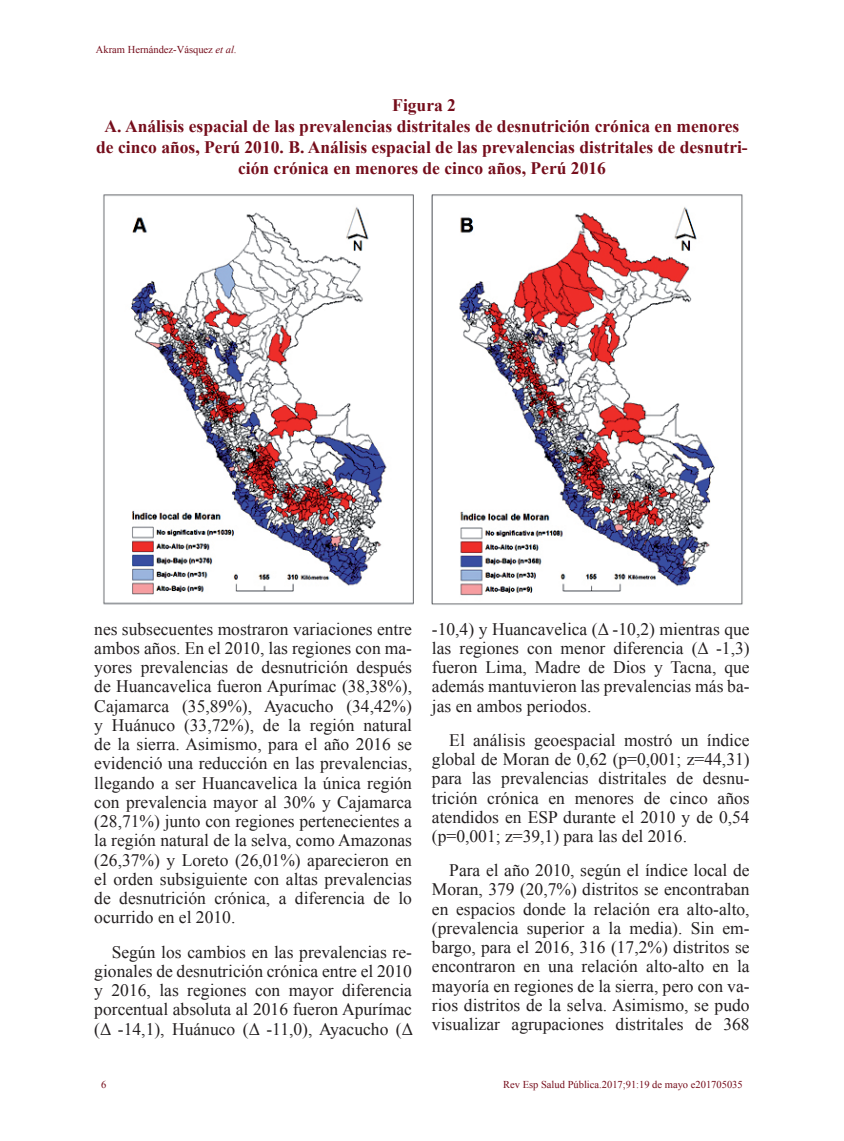
<style>
.page{position:relative;width:844px;height:1141px;background:#fff}
.page>*{position:absolute;margin:0;border:0;box-sizing:border-box;transform-origin:0 0}
.t1{font:17.5px/19.2px "Times New Roman";color:#231f20;text-align:justify}
.t2{font:700 17.5px/21px "Times New Roman";color:#750d1b;text-align:center}
.t3{font:10.5px "Times New Roman";color:#750d1b}
.s1{font-style:italic}
</style>
<div class="page">
<img style="left:103px;top:194px;width:640px;height:411px">
<p class="t3" style="left:96px;top:43px;width:142px">Akram Hernández-Vásquez <span class="s1">et al</span>.</p>
<p class="t2" style="left:96px;top:94px;width:653px">Figura 2<br>A. Análisis espacial de las prevalencias distritales de desnutrición crónica en menores de cinco años, Perú 2010. B. Análisis espacial de las prevalencias distritales de desnutri&shy;ción crónica en menores de cinco años, Perú 2016</p>
<p class="t1" style="left:94px;top:619px;width:319px">nes subsecuentes mostraron variaciones entre ambos años. En el 2010, las regiones con ma&shy;yores prevalencias de desnutrición después de Huancavelica fueron Apurímac (38,38%), Cajamarca (35,89%), Ayacucho (34,42%) y Huánuco (33,72%), de la región natural de la sierra. Asimismo, para el año 2016 se evidenció una reducción en las prevalencias, llegando a ser Huancavelica la única región con prevalencia mayor al 30% y Cajamarca (28,71%) junto con regiones pertenecientes a la región natural de la selva, como Amazonas (26,37%) y Loreto (26,01%) aparecieron en el orden subsiguiente con altas prevalencias de desnutrición crónica, a diferencia de lo ocurrido en el 2010.</p>
<p class="t1" style="left:94px;top:942px;width:320px;text-indent:17px">Según los cambios en las prevalencias re&shy;gionales de desnutrición crónica entre el 2010 y 2016, las regiones con mayor diferencia porcentual absoluta al 2016 fueron Apurímac (Δ -14,1), Huánuco (Δ -11,0), Ayacucho (Δ</p>
<p class="t1" style="left:432px;top:619px;width:319px">-10,4) y Huancavelica (Δ -10,2) mientras que las regiones con menor diferencia (Δ -1,3) fueron Lima, Madre de Dios y Tacna, que además mantuvieron las prevalencias más ba&shy;jas en ambos periodos.</p>
<p class="t1" style="left:432px;top:730px;width:319px;text-indent:17px">El análisis geoespacial mostró un índice global de Moran de 0,62 (p=0,001; z=44,31) para las prevalencias distritales de desnu&shy;trición crónica en menores de cinco años atendidos en ESP durante el 2010 y de 0,54 (p=0,001; z=39,1) para las del 2016.</p>
<p class="t1" style="left:432px;top:860px;width:319px;text-indent:17px">Para el año 2010, según el índice local de Moran, 379 (20,7%) distritos se encontraban en espacios donde la relación era alto-alto, (prevalencia superior a la media). Sin em&shy;bargo, para el 2016, 316 (17,2%) distritos se encontraron en una relación alto-alto en la mayoría en regiones de la sierra, pero con va&shy;rios distritos de la selva. Asimismo, se pudo visualizar agrupaciones distritales de 368</p>
<p class="t3" style="left:101px;top:1077px;width:7px">6</p>
<p class="t3" style="left:503px;top:1077px;width:241px">Rev Esp Salud Pública.2017;91:19 de mayo e201705035</p>
</div>
